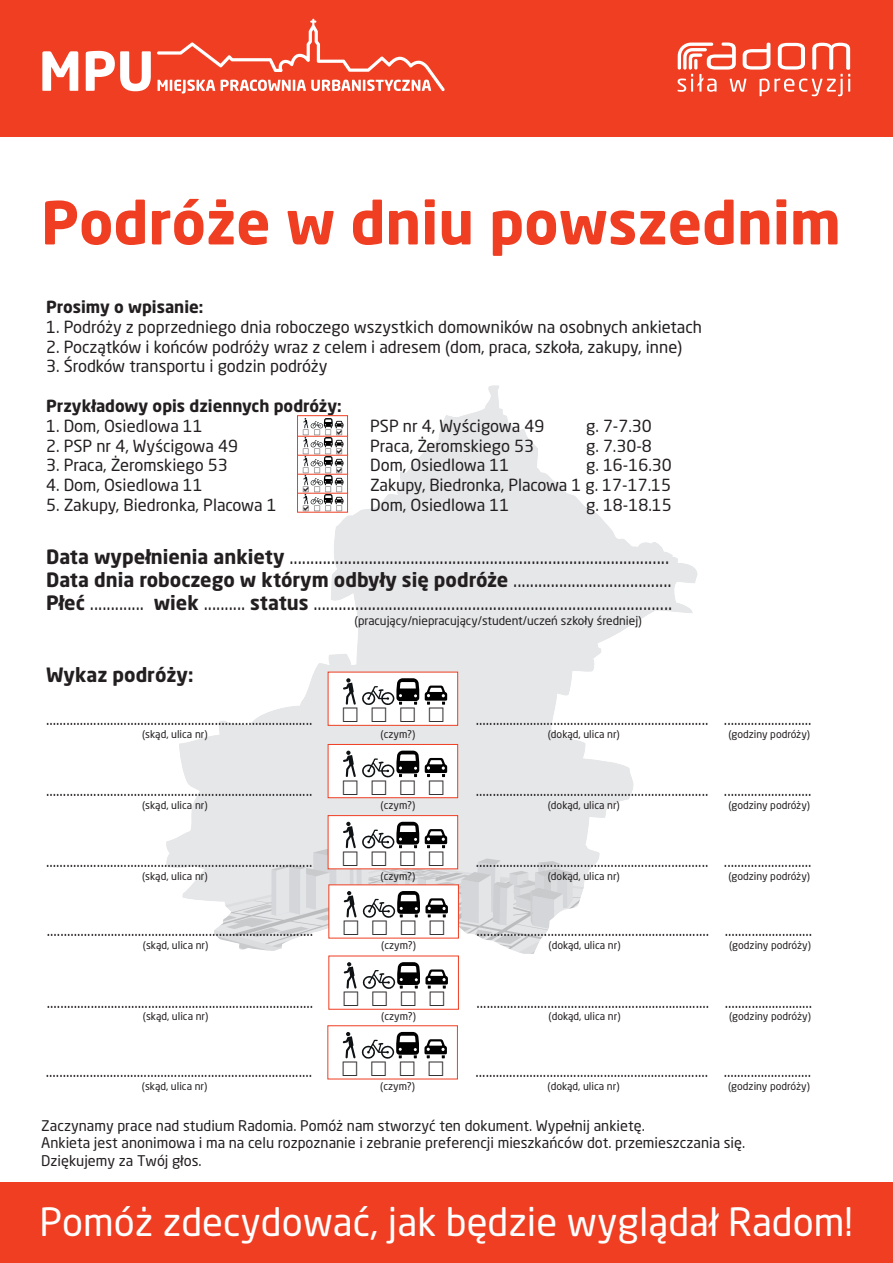
<style>
.page{position:relative;width:893px;height:1263px;background:#fff}
.page>*{position:absolute;margin:0;border:0;box-sizing:border-box;transform-origin:0 0}
.t1{font:700 58.5px "Neo Sans Pro";color:#ef3e22}
.t2{font:38.4px "Neo Sans Pro";color:#fff}
.t3{font:19.5px/23.4px "Neo Sans Pro";color:#231f20}
.t4{font:700 19.5px "Neo Sans Pro";color:#231f20}
.t5{font:16.5px "Neo Sans Pro";color:#231f20}
.t6{font:700 16.5px "Neo Sans Pro";color:#231f20}
.t7{font:15.75px "Neo Sans Pro";color:#231f20}
.t8{font:14.55px/17.4px "Neo Sans Pro";color:#231f20}
.t9{font:12px "Neo Sans Pro";color:#231f20}
.t10{font:10.5px "Neo Sans Pro";color:#231f20}
.s1{font-weight:700}
</style>
<div class="page">
<svg style="left:179px;top:387px;width:456px;height:435px;fill:#e6e7e9"></svg>
<div style="left:0;top:0;width:893px;height:136px;background:#ef3e22"></div>
<div style="left:0;top:1182px;width:893px;height:81px;background:#ef3e22"></div>
<svg style="left:678px;top:43px;width:172px;height:53px"></svg>
<svg style="left:42px;top:51px;width:109px;height:40px"></svg>
<svg style="left:157px;top:19px;width:288px;height:75px"></svg>
<div style="left:328px;top:744px;width:130px;height:54px;background:#fff;border:1px solid #ef3e22"></div>
<div style="left:328px;top:672px;width:130px;height:53px;background:#fff"></div>
<div style="left:328px;top:815px;width:130px;height:54px;background:#fff;border:1px solid #ef3e22"></div>
<div style="left:297px;top:491px;width:51px;height:21px;background:#fff;border:1px solid #ef3e22"></div>
<div style="left:297px;top:473px;width:51px;height:20px;background:#fff"></div>
<div style="left:297px;top:473px;width:51px;height:20px;border:1px solid #ef3e22"></div>
<div style="left:297px;top:454px;width:51px;height:20px;background:#fff"></div>
<div style="left:297px;top:454px;width:51px;height:20px;border:1px solid #ef3e22"></div>
<div style="left:297px;top:435px;width:51px;height:20px;background:#fff;border:1px solid #ef3e22"></div>
<div style="left:297px;top:416px;width:51px;height:20px;background:#fff;border:1px solid #ef3e22"></div>
<svg style="left:343px;top:751px;width:76px;height:27px"></svg>
<svg style="left:425px;top:758px;width:22px;height:20px"></svg>
<svg style="left:343px;top:678px;width:76px;height:27px"></svg>
<svg style="left:425px;top:685px;width:22px;height:20px"></svg>
<svg style="left:166px;top:822px;width:434px;height:132px"></svg>
<svg style="left:344px;top:962px;width:104px;height:27px"></svg>
<svg style="left:343px;top:1032px;width:104px;height:27px"></svg>
<svg style="left:303px;top:418px;width:40px;height:93px"></svg>
<h1 class="t1" style="left:41px;top:185px;width:802px">Podróże w dniu powszednim</h1>
<p class="t6" style="left:46px;top:296px;width:159px">Prosimy o wpisanie:</p>
<p class="t5" style="left:46px;top:317px;width:657px">1. Podróży z poprzedniego dnia roboczego wszystkich domowników na osobnych ankietach</p>
<p class="t5" style="left:46px;top:336px;width:638px">2. Początków i końców podróży wraz z celem i adresem (dom, praca, szkoła, zakupy, inne)</p>
<p class="t5" style="left:46px;top:356px;width:283px">3. Środków transportu i godzin podróży</p>
<p class="t6" style="left:46px;top:395px;width:297px">Przykładowy opis dziennych podróży:</p>
<p class="t5" style="left:46px;top:416px;width:158px">1. Dom, Osiedlowa 11</p>
<p class="t5" style="left:370px;top:416px;width:176px">PSP nr 4, Wyścigowa 49</p>
<p class="t5" style="left:586px;top:416px;width:67px">g. 7-7.30</p>
<p class="t5" style="left:46px;top:435px;width:193px">2. PSP nr 4, Wyścigowa 49</p>
<p class="t5" style="left:370px;top:435px;width:166px">Praca, Żeromskiego 53</p>
<p class="t5" style="left:586px;top:435px;width:67px">g. 7.30-8</p>
<p class="t5" style="left:46px;top:455px;width:183px">3. Praca, Żeromskiego 53</p>
<p class="t5" style="left:370px;top:455px;width:141px">Dom, Osiedlowa 11</p>
<p class="t5" style="left:586px;top:455px;width:87px">g. 16-16.30</p>
<p class="t5" style="left:46px;top:475px;width:158px">4. Dom, Osiedlowa 11</p>
<p class="t5" style="left:370px;top:475px;width:303px">Zakupy, Biedronka, Placowa 1 g. 17-17.15</p>
<p class="t5" style="left:46px;top:495px;width:232px">5. Zakupy, Biedronka, Placowa 1</p>
<p class="t5" style="left:370px;top:495px;width:141px">Dom, Osiedlowa 11</p>
<p class="t5" style="left:586px;top:495px;width:87px">g. 18-18.15</p>
<p class="t3" style="left:46px;top:544px;width:628px"><span class="s1">Data wypełnienia ankiety</span> ...........................................................................................<br><span class="s1">Data dnia roboczego w którym odbyły się podróże</span> ......................................<br><span class="s1">Płeć</span> ............. <span class="s1">wiek</span> .......... <span class="s1">status</span> ......................................................................................</p>
<p class="t9" style="left:354px;top:613px;width:289px">(pracujący/niepracujący/student/uczeń szkoły średniej)</p>
<p class="t4" style="left:46px;top:663px;width:149px">Wykaz podróży:</p>
<p class="t7" style="left:46px;top:710px;width:268px">...............................................................................</p>
<p class="t7" style="left:476px;top:710px;width:337px">..................................................................... ..........................</p>
<p class="t10" style="left:142px;top:728px;width:67px">(skąd, ulica nr)</p>
<p class="t10" style="left:381px;top:728px;width:36px">(czym?)</p>
<p class="t10" style="left:548px;top:728px;width:74px">(dokąd, ulica nr)</p>
<p class="t10" style="left:728px;top:728px;width:83px">(godziny podróży)</p>
<p class="t7" style="left:46px;top:781px;width:268px">...............................................................................</p>
<p class="t7" style="left:476px;top:781px;width:337px">..................................................................... ..........................</p>
<p class="t10" style="left:142px;top:798px;width:67px">(skąd, ulica nr)</p>
<p class="t10" style="left:381px;top:798px;width:36px">(czym?)</p>
<p class="t10" style="left:548px;top:798px;width:74px">(dokąd, ulica nr)</p>
<p class="t10" style="left:728px;top:798px;width:83px">(godziny podróży)</p>
<p class="t7" style="left:46px;top:852px;width:268px">...............................................................................</p>
<p class="t7" style="left:476px;top:852px;width:337px">..................................................................... ..........................</p>
<p class="t10" style="left:142px;top:869px;width:67px">(skąd, ulica nr)</p>
<p class="t10" style="left:381px;top:869px;width:36px">(czym?)</p>
<p class="t10" style="left:548px;top:869px;width:74px">(dokąd, ulica nr)</p>
<p class="t10" style="left:728px;top:869px;width:83px">(godziny podróży)</p>
<p class="t7" style="left:47px;top:921px;width:268px">...............................................................................</p>
<p class="t7" style="left:477px;top:921px;width:337px">..................................................................... ..........................</p>
<p class="t10" style="left:143px;top:939px;width:67px">(skąd, ulica nr)</p>
<p class="t10" style="left:381px;top:939px;width:36px">(czym?)</p>
<p class="t10" style="left:548px;top:939px;width:74px">(dokąd, ulica nr)</p>
<p class="t10" style="left:729px;top:939px;width:83px">(godziny podróży)</p>
<p class="t7" style="left:47px;top:992px;width:268px">...............................................................................</p>
<p class="t7" style="left:477px;top:992px;width:337px">..................................................................... ..........................</p>
<p class="t10" style="left:143px;top:1010px;width:67px">(skąd, ulica nr)</p>
<p class="t10" style="left:381px;top:1010px;width:36px">(czym?)</p>
<p class="t10" style="left:548px;top:1010px;width:74px">(dokąd, ulica nr)</p>
<p class="t10" style="left:729px;top:1010px;width:83px">(godziny podróży)</p>
<p class="t7" style="left:46px;top:1062px;width:268px">...............................................................................</p>
<p class="t7" style="left:476px;top:1062px;width:337px">..................................................................... ..........................</p>
<p class="t10" style="left:142px;top:1080px;width:67px">(skąd, ulica nr)</p>
<p class="t10" style="left:380px;top:1080px;width:36px">(czym?)</p>
<p class="t10" style="left:547px;top:1080px;width:74px">(dokąd, ulica nr)</p>
<p class="t10" style="left:728px;top:1080px;width:83px">(godziny podróży)</p>
<p class="t8" style="left:41px;top:1117px;width:706px">Zaczynamy prace nad studium Radomia. Pomóż nam stworzyć ten dokument. Wypełnij ankietę.<br>Ankieta jest anonimowa i ma na celu rozpoznanie i zebranie preferencji mieszkańców dot. przemieszczania się.<br>Dziękujemy za Twój głos.</p>
<h2 class="t2" style="left:39px;top:1198px;width:815px">Pomóż zdecydować, jak będzie wyglądał Radom!</h2>
</div>
